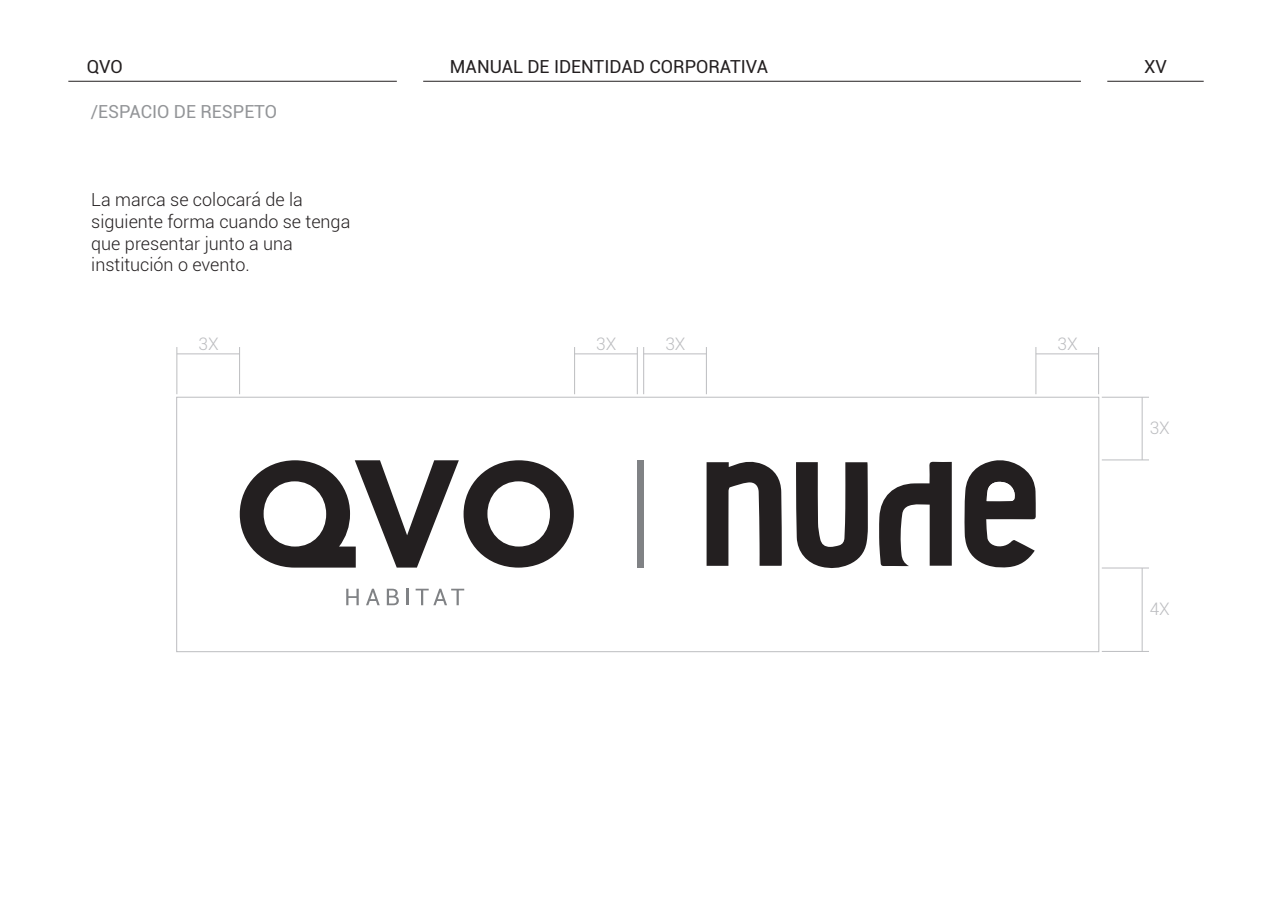
<style>
.page{position:relative;width:1272px;height:902px;background:#fff}
.page>*{position:absolute;margin:0;border:0;box-sizing:border-box;transform-origin:0 0}
.t1{font:300 18px/21.6px "Roboto";color:#231f20}
.t2{font:18px "Roboto";color:#231f20}
.t3{font:18px "Roboto";color:#939598}
.t4{font:300 17.25px "Roboto";color:#bcbdc0}
</style>
<div class="page">
<hr style="left:68px;top:81px;width:329px;height:1px;background:#231f20">
<hr style="left:423px;top:81px;width:658px;height:1px;background:#231f20">
<hr style="left:1107px;top:81px;width:97px;height:1px;background:#231f20">
<svg style="left:706px;top:461px;width:76px;height:105px"></svg>
<svg style="left:796px;top:462px;width:72px;height:106px"></svg>
<svg style="left:879px;top:462px;width:73px;height:104px"></svg>
<svg style="left:964px;top:460px;width:72px;height:108px"></svg>
<svg style="left:346px;top:589px;width:13px;height:16px"></svg>
<svg style="left:366px;top:589px;width:14px;height:16px"></svg>
<svg style="left:387px;top:589px;width:12px;height:16px"></svg>
<hr style="left:406px;top:589px;width:3px;height:16px;background:#808285">
<svg style="left:416px;top:589px;width:48px;height:16px"></svg>
<svg style="left:240px;top:460px;width:334px;height:108px"></svg>
<div style="left:637px;top:460px;width:6px;height:107px;background:#808285"></div>
<hr style="left:1102px;top:460px;width:47px;height:1px;background:#bcbdc0">
<hr style="left:1102px;top:397px;width:47px;height:1px;background:#bcbdc0">
<hr style="left:1142px;top:397px;width:1px;height:63px;background:#bcbdc0">
<hr style="left:1098px;top:347px;width:1px;height:47px;background:#bcbdc0">
<hr style="left:1035px;top:347px;width:1px;height:47px;background:#bcbdc0">
<hr style="left:1036px;top:353px;width:62px;height:1px;background:#bcbdc0">
<hr style="left:706px;top:347px;width:1px;height:47px;background:#bcbdc0">
<hr style="left:643px;top:347px;width:1px;height:47px;background:#bcbdc0">
<hr style="left:644px;top:353px;width:62px;height:1px;background:#bcbdc0">
<hr style="left:637px;top:347px;width:1px;height:47px;background:#bcbdc0">
<hr style="left:574px;top:347px;width:1px;height:47px;background:#bcbdc0">
<hr style="left:575px;top:353px;width:62px;height:1px;background:#bcbdc0">
<hr style="left:239px;top:347px;width:1px;height:47px;background:#bcbdc0">
<hr style="left:176px;top:347px;width:1px;height:47px;background:#bcbdc0">
<hr style="left:177px;top:353px;width:63px;height:1px;background:#bcbdc0">
<hr style="left:1102px;top:651px;width:47px;height:1px;background:#bcbdc0">
<hr style="left:1102px;top:568px;width:47px;height:1px;background:#bcbdc0">
<hr style="left:1142px;top:568px;width:1px;height:83px;background:#bcbdc0">
<p class="t2" style="left:87px;top:54px;width:37px">QVO</p>
<p class="t2" style="left:450px;top:54px;width:320px">MANUAL DE IDENTIDAD CORPORATIVA</p>
<p class="t2" style="left:1144px;top:54px;width:24px">XV</p>
<p class="t3" style="left:91px;top:99px;width:188px">/ESPACIO DE RESPETO</p>
<p class="t1" style="left:91px;top:189px;width:261px">La marca se colocará de la siguiente forma cuando se tenga que presentar junto a una institución o evento.</p>
<p class="t4" style="left:199px;top:331px;width:22px">3X</p>
<p class="t4" style="left:596px;top:331px;width:22px">3X</p>
<p class="t4" style="left:665px;top:331px;width:22px">3X</p>
<p class="t4" style="left:1058px;top:331px;width:22px">3X</p>
<p class="t4" style="left:1150px;top:416px;width:22px">3X</p>
<p class="t4" style="left:1150px;top:597px;width:22px">4X</p>
</div>
